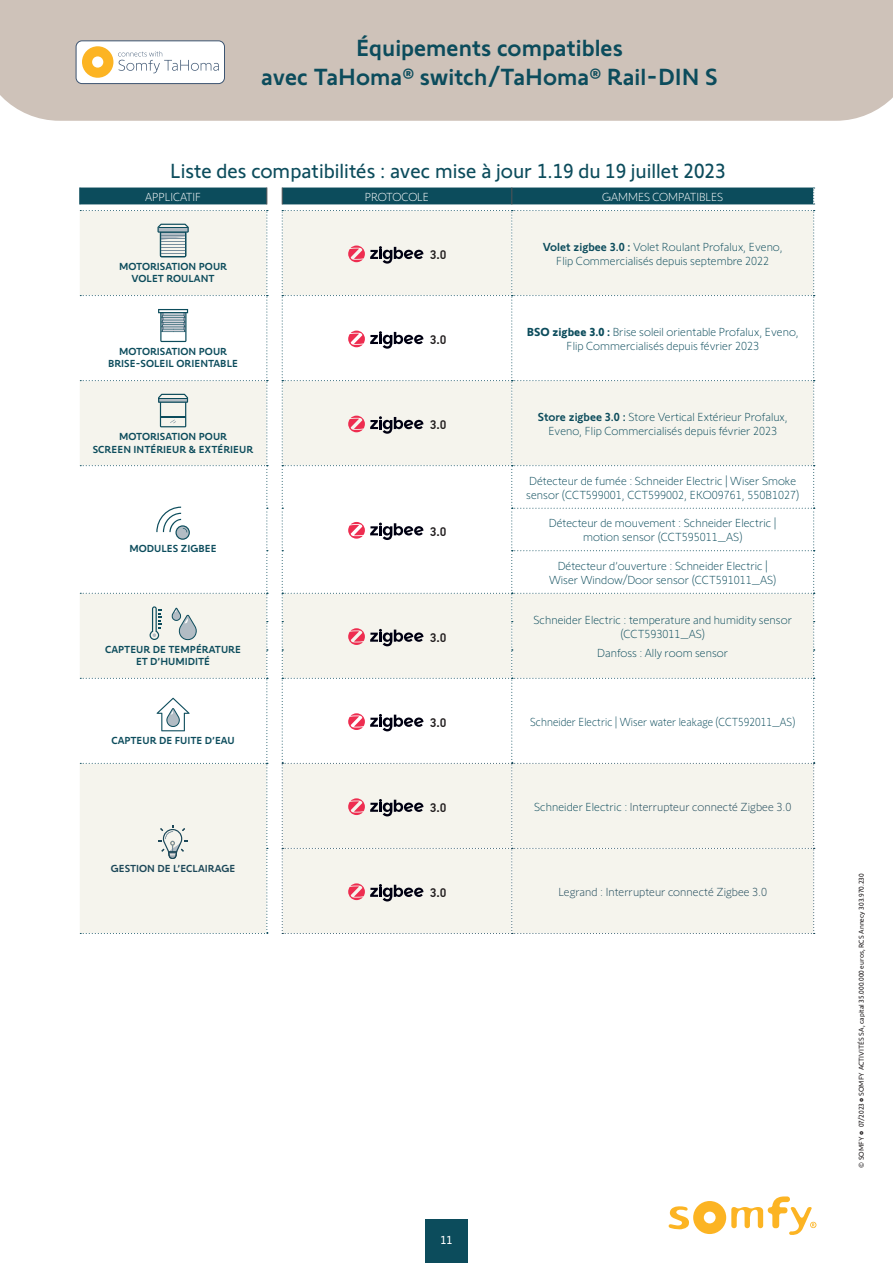
<style>
.page{position:relative;width:893px;height:1263px;background:#fff}
.page>*{position:absolute;margin:0;border:0;box-sizing:border-box;transform-origin:0 0}
.t1{font:500 24px/28.8px "Somfy Sans";color:#0c4c5c;text-align:center}
.t2{font:21px "Somfy Sans";color:#0c4c5c}
.t3{font:500 12.6px "PF Din Text Pro";color:#231f20}
.t4{font:300 12px/14.4px "Somfy Sans";color:#0c4c5c;text-align:center}
.t5{font:300 12px "Somfy Sans";color:#1c4758}
.t6{font:300 12px "Somfy Sans";color:#0c4c5c;scale:.94 1}
.t7{font:300 12px "Somfy Sans";letter-spacing:-.01em;color:#fff}
.t8{font:12px "Somfy Sans";color:#fff}
.t9{font:500 10.5px/12.6px "Somfy Sans";color:#0c4c5c;text-align:center}
.t10{font:500 10.5px "Somfy Sans";color:#1c4758}
.t11{font:7.2px "Somfy Sans";color:#231f20}
.s1{font-weight:500}
.s2{font-weight:700}
.s3{color:#0c4c5c}
</style>
<div class="page">
<div style="left:0;top:0;width:893px;height:121px;background:#cec2b9"></div>
<div style="left:79px;top:188px;width:736px;height:16px;background:#0c4c5c"></div>
<svg style="left:80px;top:210px;width:188px;height:724px"></svg>
<svg style="left:282px;top:210px;width:533px;height:724px"></svg>
<div style="left:425px;top:1220px;width:43px;height:43px;background:#0c4c5c"></div>
<svg style="left:668px;top:1196px;width:148px;height:39px"></svg>
<div style="left:76px;top:41px;width:148px;height:43px;background:#fff;border-radius:6px"></div>
<div style="left:76px;top:40px;width:149px;height:44px;border:1px solid #3d5572;border-radius:6px"></div>
<svg style="left:82px;top:46px;width:137px;height:32px"></svg>
<h1 class="t1" style="left:261px;top:31px;width:458px">Équipements compatibles<br>avec TaHoma® switch/TaHoma® Rail-DIN S</h1>
<h2 class="t2" style="left:170px;top:155px;width:557px">Liste des compatibilités : avec mise à jour 1.19 du 19 juillet 2023</h2>
<p class="t7" style="left:145px;top:188px;width:58px">APPLICATIF</p>
<p class="t7" style="left:365px;top:188px;width:66px">PROTOCOLE</p>
<p class="t7" style="left:602px;top:188px;width:123px">GAMMES COMPATIBLES</p>
<p class="t9" style="left:119px;top:259px;width:110px">MOTORISATION POUR<br>VOLET ROULANT</p>
<p class="t9" style="left:108px;top:344px;width:132px">MOTORISATION POUR<br>BRISE-SOLEIL ORIENTABLE</p>
<p class="t9" style="left:93px;top:429px;width:162px">MOTORISATION POUR<br>SCREEN INTÉRIEUR &amp; EXTÉRIEUR</p>
<p class="t9" style="left:129px;top:541px;width:89px">MODULES ZIGBEE</p>
<p class="t9" style="left:105px;top:641px;width:137px">CAPTEUR DE TEMPÉRATURE<br>ET D’HUMIDITÉ</p>
<p class="t9" style="left:111px;top:733px;width:125px">CAPTEUR DE FUITE D’EAU</p>
<p class="t10" style="left:111px;top:859px;width:126px">GESTION DE L’ECLAIRAGE</p>
<p class="t3" style="left:430px;top:247px;width:18px">3.0</p>
<p class="t4" style="left:543px;top:238px;width:241px"><span class="s1">Volet zigbee 3.0 :</span> Volet Roulant Profalux, Eveno,<br>Flip Commercialisés depuis septembre 2022</p>
<p class="t3" style="left:430px;top:332px;width:18px">3.0</p>
<p class="t4" style="left:527px;top:323px;width:273px"><span class="s2">BSO zigbee 3.0 :</span> Brise soleil orientable Profalux, Eveno,<br>Flip Commercialisés depuis février 2023</p>
<p class="t3" style="left:430px;top:417px;width:18px">3.0</p>
<p class="t4" style="left:538px;top:408px;width:252px"><span class="s1">Store zigbee 3.0 :</span> Store Vertical Extérieur Profalux,<br>Eveno, Flip Commercialisés depuis février 2023</p>
<p class="t3" style="left:430px;top:524px;width:18px">3.0</p>
<p class="t3" style="left:430px;top:630px;width:18px">3.0</p>
<p class="t4" style="left:526px;top:472px;width:274px;text-align:left">Détecteur de fumée : Schneider Electric | Wiser Smoke sensor (CCT599001, CCT599002, EKO09761, 550B1027)</p>
<p class="t4" style="left:549px;top:515px;width:229px">Détecteur de mouvement : Schneider Electric | motion sensor (CCT595011_AS)</p>
<p class="t4" style="left:549px;top:557px;width:229px">Détecteur d’ouverture : Schneider Electric |<br>Wiser Window/Door sensor (CCT591011_AS)</p>
<p class="t4" style="left:533px;top:612px;width:260px">Schneider Electric : temperature and humidity sensor (CCT593011_AS)</p>
<p class="t4" style="left:597px;top:645px;width:133px">Danfoss : Ally room sensor</p>
<p class="t3" style="left:430px;top:715px;width:18px">3.0</p>
<p class="t6" style="left:530px;top:713px;width:284px">Schneider Electric | Wiser water leakage (CCT592011_AS)</p>
<p class="t3" style="left:430px;top:800px;width:18px">3.0</p>
<p class="t5" style="left:534px;top:798px;width:259px"><span class="s3">Schneider Electric :</span> Interrupteur connecté Zigbee 3.0</p>
<p class="t3" style="left:430px;top:885px;width:18px">3.0</p>
<p class="t5" style="left:558px;top:883px;width:210px">Legrand : Interrupteur connecté Zigbee 3.0</p>
<p class="t8" style="left:440px;top:1230px;width:13px">11</p>
<p class="t11" style="left:856px;top:1168px;width:296px;rotate:-90deg">© SOMFY • 07/2023 • SOMFY ACTIVITÉS SA, capital 35.000.000 euros, RCS Annecy 303.970.230</p>
</div>
